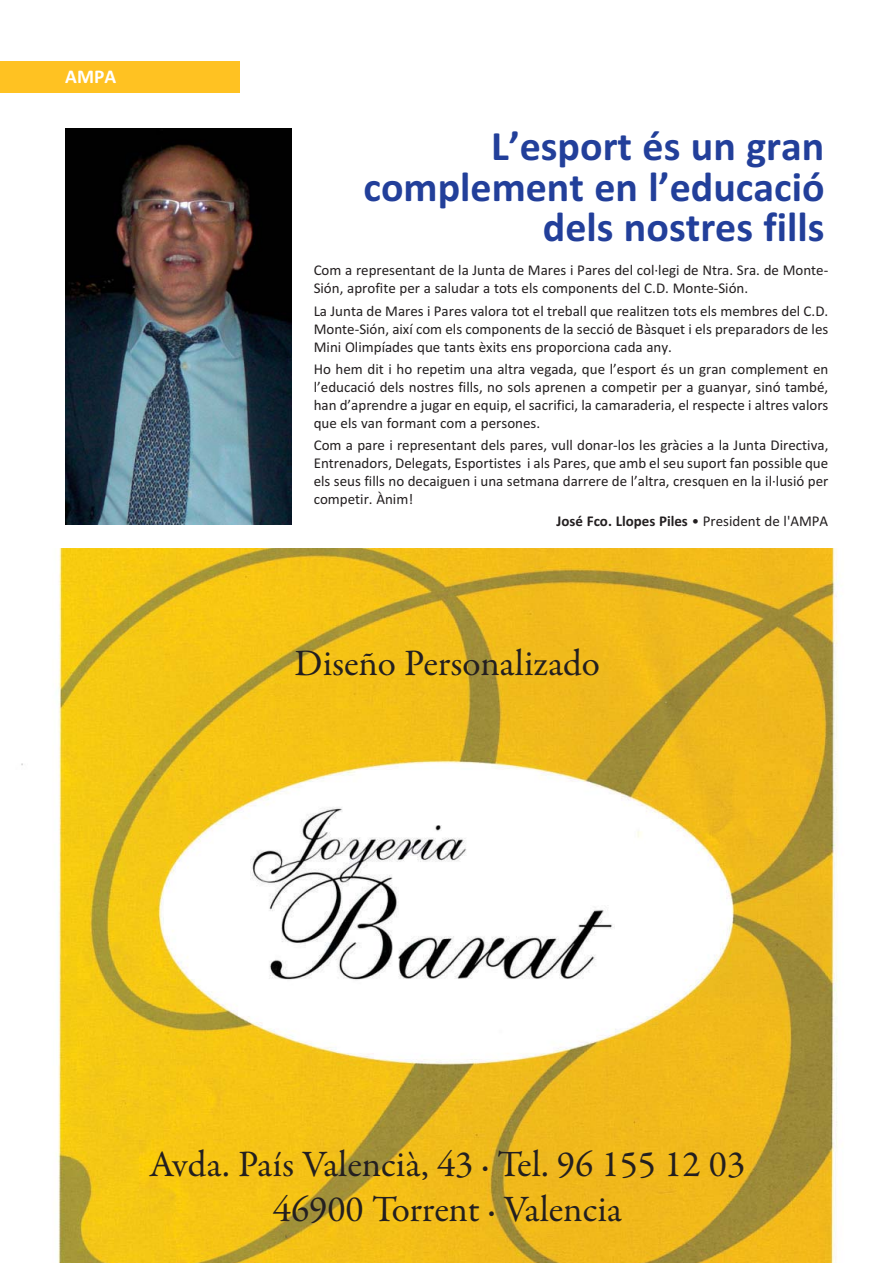
<style>
.page{position:relative;width:893px;height:1263px;background:#fff}
.page>*{position:absolute;margin:0;border:0;box-sizing:border-box;transform-origin:0 0}
.t1{font:42px/40.5px "Calibri Bold OTF";color:#223f9a;text-align:right}
.t2{font:37.5px/45px "Garamond Premr Pro";color:#231f20;text-align:center}
.t3{font:19.5px "Calibri Bold OTF";color:#fff}
.t4{font:15px/18px "Calibri";color:#231f20;text-align:justify}
.t5{font:15px "Calibri Bold OTF";color:#231f20}
.s1{font-family:"Calibri"}
</style>
<div class="page">
<div style="left:0;top:61px;width:239px;height:31px;background:#ffc222"></div>
<img style="left:65px;top:129px;width:226px;height:395px">
<img style="left:21px;top:548px;width:819px;height:715px">
<h3 class="t3" style="left:65px;top:69px;width:52px">AMPA</h3>
<h1 class="t1" style="left:363px;top:130px;width:463px">L’esport és un gran complement en l’educació dels nostres fills</h1>
<p class="t4" style="left:314px;top:263px;width:516px">Com a representant de la Junta de Mares i Pares del col·legi de Ntra. Sra. de Monte-<br>Sión, aprofite per a saludar a tots els components del C.D. Monte-Sión.</p>
<p class="t4" style="left:314px;top:303px;width:516px">La Junta de Mares i Pares valora tot el treball que realitzen tots els membres del C.D.<br>Monte-Sión, així com els components de la secció de Bàsquet i els preparadors de les Mini Olimpíades que tants èxits ens proporciona cada any.</p>
<p class="t4" style="left:314px;top:361px;width:516px">Ho hem dit i ho repetim una altra vegada, que l’esport és un gran complement en l’educació dels nostres fills, no sols aprenen a competir per a guanyar, sinó també, han d’aprendre a jugar en equip, el sacrifici, la camaraderia, el respecte i altres valors que els van formant com a persones.</p>
<p class="t4" style="left:314px;top:437px;width:516px">Com a pare i representant dels pares, vull donar-los les gràcies a la Junta Directiva, Entrenadors, Delegats, Esportistes i als Pares, que amb el seu suport fan possible que els seus fills no decaiguen i una setmana darrere de l’altra, cresquen en la il·lusió per competir. Ànim!</p>
<p class="t5" style="left:556px;top:516px;width:273px">José Fco. Llopes Piles <span class="s1">• President de l'AMPA</span></p>
<h2 class="t2" style="left:294px;top:639px;width:307px">Diseño Personalizado</h2>
<h2 class="t2" style="left:149px;top:1141px;width:598px">Avda. País Valencià, 43 · Tel. 96 155 12 03<br>46900 Torrent · Valencia</h2>
</div>
